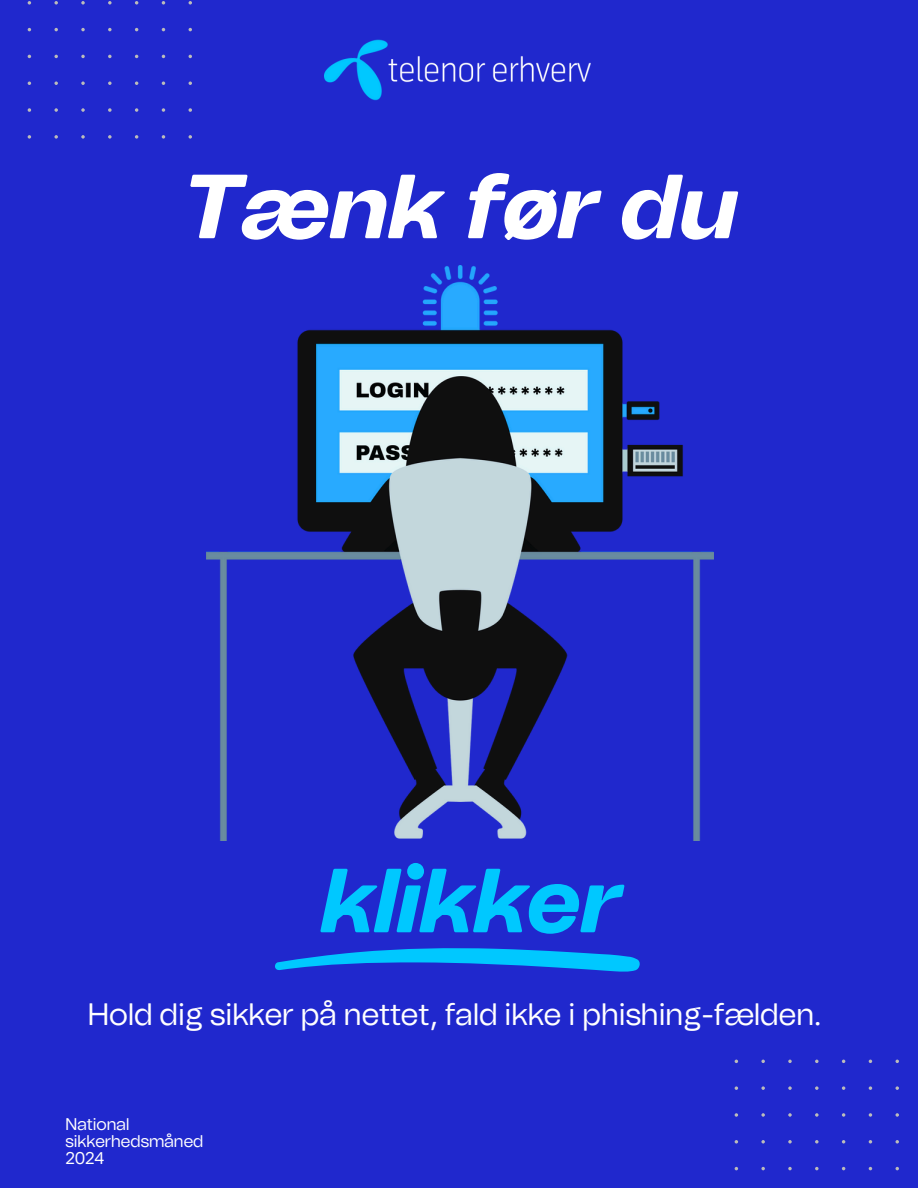
<style>
.page{position:relative;width:918px;height:1188px;background:#2028cd}
.page>*{position:absolute;margin:0;border:0;box-sizing:border-box;transform-origin:0 0}
.t1{font:italic 800 90.75px "Telenor Evolution";color:#fff}
.t2{font:italic 800 90.75px "Telenor Evolution";color:#00c8ff}
.t3{font:300 30.9px "Telenor Evolution";color:#fff}
.t4{font:300 16.95px "Telenor Evolution";color:#fff}
</style>
<div class="page">
<img style="left:207px;top:266px;width:506px;height:575px">
<svg style="left:28px;top:1px;width:3px;height:4px"></svg>
<svg style="left:54px;top:1px;width:4px;height:4px"></svg>
<svg style="left:81px;top:1px;width:4px;height:4px"></svg>
<svg style="left:108px;top:1px;width:4px;height:4px"></svg>
<svg style="left:135px;top:1px;width:3px;height:4px"></svg>
<svg style="left:162px;top:1px;width:3px;height:4px"></svg>
<svg style="left:189px;top:1px;width:3px;height:4px"></svg>
<svg style="left:54px;top:28px;width:4px;height:3px"></svg>
<svg style="left:81px;top:28px;width:4px;height:3px"></svg>
<svg style="left:108px;top:28px;width:4px;height:3px"></svg>
<svg style="left:54px;top:55px;width:4px;height:3px"></svg>
<svg style="left:81px;top:55px;width:4px;height:3px"></svg>
<svg style="left:108px;top:55px;width:4px;height:3px"></svg>
<svg style="left:54px;top:81px;width:4px;height:4px"></svg>
<svg style="left:81px;top:81px;width:4px;height:4px"></svg>
<svg style="left:108px;top:81px;width:4px;height:4px"></svg>
<svg style="left:135px;top:81px;width:3px;height:4px"></svg>
<svg style="left:162px;top:81px;width:3px;height:4px"></svg>
<svg style="left:189px;top:81px;width:3px;height:4px"></svg>
<svg style="left:28px;top:108px;width:3px;height:4px"></svg>
<svg style="left:54px;top:108px;width:4px;height:4px"></svg>
<svg style="left:81px;top:108px;width:4px;height:4px"></svg>
<svg style="left:108px;top:108px;width:4px;height:4px"></svg>
<svg style="left:135px;top:108px;width:3px;height:4px"></svg>
<svg style="left:162px;top:108px;width:3px;height:4px"></svg>
<svg style="left:189px;top:108px;width:3px;height:4px"></svg>
<svg style="left:81px;top:135px;width:4px;height:3px"></svg>
<svg style="left:761px;top:1060px;width:4px;height:3px"></svg>
<svg style="left:788px;top:1060px;width:4px;height:3px"></svg>
<svg style="left:815px;top:1060px;width:4px;height:3px"></svg>
<svg style="left:735px;top:1086px;width:3px;height:4px"></svg>
<svg style="left:761px;top:1086px;width:4px;height:4px"></svg>
<svg style="left:788px;top:1086px;width:4px;height:4px"></svg>
<svg style="left:815px;top:1086px;width:4px;height:4px"></svg>
<svg style="left:842px;top:1086px;width:3px;height:4px"></svg>
<svg style="left:869px;top:1086px;width:3px;height:4px"></svg>
<svg style="left:896px;top:1086px;width:3px;height:4px"></svg>
<svg style="left:735px;top:1113px;width:3px;height:4px"></svg>
<svg style="left:761px;top:1113px;width:4px;height:4px"></svg>
<svg style="left:788px;top:1113px;width:4px;height:4px"></svg>
<svg style="left:815px;top:1113px;width:4px;height:4px"></svg>
<svg style="left:842px;top:1113px;width:3px;height:4px"></svg>
<svg style="left:869px;top:1113px;width:3px;height:4px"></svg>
<svg style="left:896px;top:1113px;width:3px;height:4px"></svg>
<svg style="left:735px;top:1140px;width:3px;height:4px"></svg>
<svg style="left:761px;top:1140px;width:4px;height:4px"></svg>
<svg style="left:788px;top:1140px;width:4px;height:4px"></svg>
<svg style="left:815px;top:1140px;width:4px;height:4px"></svg>
<svg style="left:842px;top:1140px;width:3px;height:4px"></svg>
<svg style="left:869px;top:1140px;width:3px;height:4px"></svg>
<svg style="left:896px;top:1140px;width:3px;height:4px"></svg>
<svg style="left:761px;top:1167px;width:4px;height:3px"></svg>
<svg style="left:788px;top:1167px;width:4px;height:3px"></svg>
<svg style="left:815px;top:1167px;width:4px;height:3px"></svg>
<img style="left:325px;top:39px;width:266px;height:62px">
<svg style="left:275px;top:948px;width:365px;height:24px"></svg>
<h1 class="t1" style="left:183px;top:166px;width:556px">Tænk før du</h1>
<h1 class="t2" style="left:321px;top:860px;width:302px">klikker</h1>
<p class="t3" style="left:88px;top:1000px;width:735px">Hold dig sikker på nettet, fald ikke i phishing-fælden.</p>
<p class="t4" style="left:65px;top:1116px;width:65px">National</p>
<h2 class="t4" style="left:65px;top:1133px;width:139px">sikkerhedsmåned</h2>
<p class="t4" style="left:65px;top:1150px;width:40px">2024</p>
</div>
